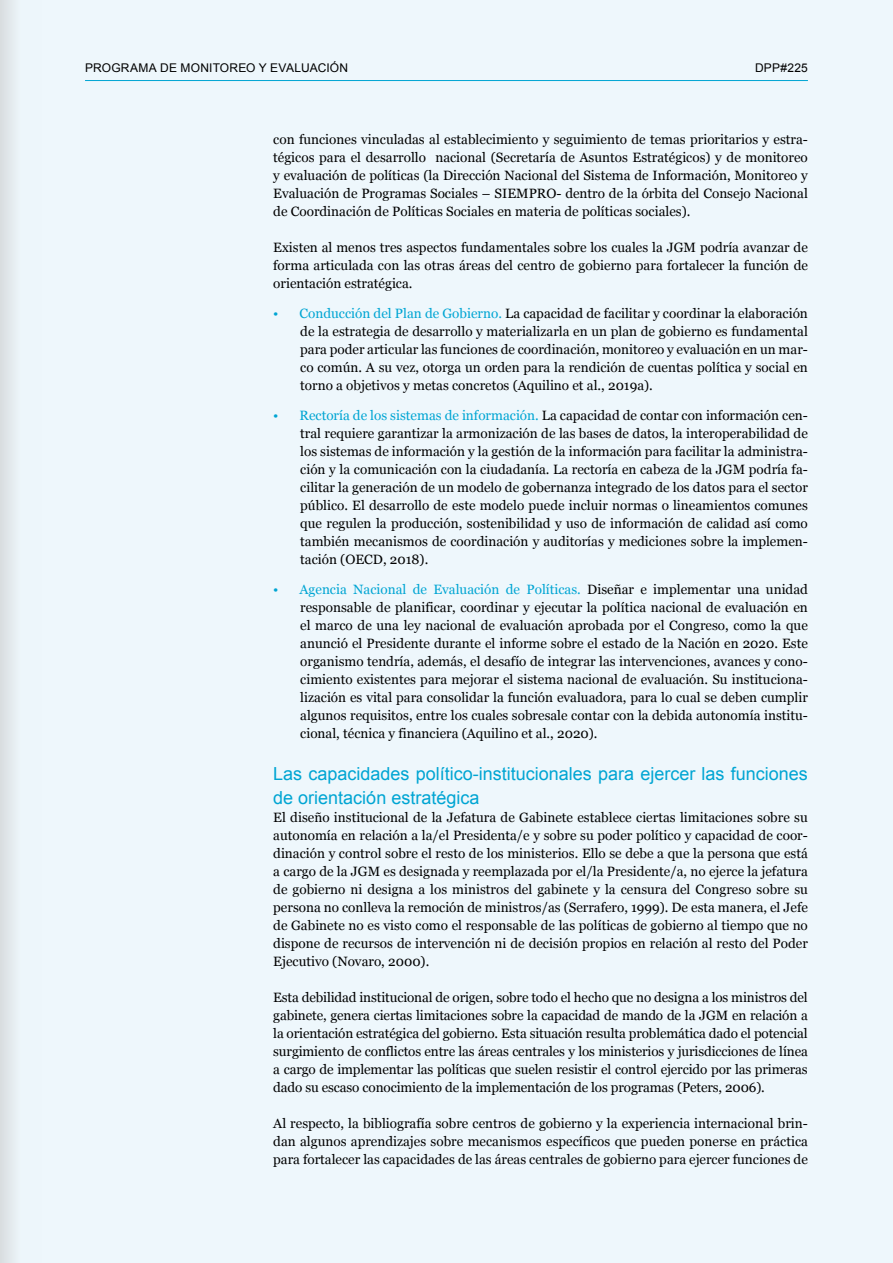
<style>
.page{position:relative;width:893px;height:1263px;background:#eef7fc}
.page>*{position:absolute;margin:0;border:0;box-sizing:border-box;transform-origin:0 0}
.t1{font:18px/24px "Arial";color:#00a5d3}
.t2{font:13.5px/18px "Georgia";color:#000;text-align:justify}
.t3{font:12px "Arial";letter-spacing:.015em;color:#000}
.s1{color:#00a5d3}
</style>
<div class="page">
<div style="left:0;top:0;width:41px;height:1263px;background:linear-gradient(to right,#dee3e6,#f2fdff)"></div>
<hr style="left:85px;top:80px;width:723px;height:1px;background:#00a5d3">
<p class="t3" style="left:85px;top:59px;width:265px">PROGRAMA DE MONITOREO Y EVALUACIÓN</p>
<p class="t3" style="left:755px;top:59px;width:54px">DPP#225</p>
<p class="t2" style="left:273px;top:130px;width:536px">con funciones vinculadas al establecimiento y seguimiento de temas prioritarios y estra&shy;tégicos para el desarrollo nacional (Secretaría de Asuntos Estratégicos) y de monitoreo y evaluación de políticas (la Dirección Nacional del Sistema de Información, Monitoreo y Evaluación de Programas Sociales – SIEMPRO- dentro de la órbita del Consejo Nacional de Coordinación de Políticas Sociales en materia de políticas sociales).</p>
<p class="t2" style="left:273px;top:238px;width:536px">Existen al menos tres aspectos fundamentales sobre los cuales la JGM podría avanzar de forma articulada con las otras áreas del centro de gobierno para fortalecer la función de orientación estratégica.</p>
<p class="t2" style="left:300px;top:304px;width:509px;text-indent:-27px"><span class="s1">• Conducción del Plan de Gobierno.</span> La capacidad de facilitar y coordinar la elaboración de la estrategia de desarrollo y materializarla en un plan de gobierno es fundamental para poder articular las funciones de coordinación, monitoreo y evaluación en un mar&shy;co común. A su vez, otorga un orden para la rendición de cuentas política y social en torno a objetivos y metas concretos (Aquilino et al., 2019a).</p>
<p class="t2" style="left:300px;top:406px;width:509px;text-indent:-27px"><span class="s1">• Rectoría de los sistemas de información.</span> La capacidad de contar con información cen&shy;tral requiere garantizar la armonización de las bases de datos, la interoperabilidad de los sistemas de información y la gestión de la información para facilitar la administra&shy;ción y la comunicación con la ciudadanía. La rectoría en cabeza de la JGM podría fa&shy;cilitar la generación de un modelo de gobernanza integrado de los datos para el sector público. El desarrollo de este modelo puede incluir normas o lineamientos comunes que regulen la producción, sostenibilidad y uso de información de calidad así como también mecanismos de coordinación y auditorías y mediciones sobre la implemen&shy;tación (OECD, 2018).</p>
<p class="t2" style="left:300px;top:580px;width:509px;text-indent:-27px"><span class="s1">• Agencia Nacional de Evaluación de Políticas.</span> Diseñar e implementar una unidad responsable de planificar, coordinar y ejecutar la política nacional de evaluación en el marco de una ley nacional de evaluación aprobada por el Congreso, como la que anunció el Presidente durante el informe sobre el estado de la Nación en 2020. Este organismo tendría, además, el desafío de integrar las intervenciones, avances y cono&shy;cimiento existentes para mejorar el sistema nacional de evaluación. Su instituciona&shy;lización es vital para consolidar la función evaluadora, para lo cual se deben cumplir algunos requisitos, entre los cuales sobresale contar con la debida autonomía institu&shy;cional, técnica y financiera (Aquilino et al., 2020).</p>
<h1 class="t1" style="left:273px;top:761px;width:536px">Las capacidades político-institucionales para ejercer las funciones de orientación estratégica</h1>
<p class="t2" style="left:273px;top:808px;width:536px">El diseño institucional de la Jefatura de Gabinete establece ciertas limitaciones sobre su autonomía en relación a la/el Presidenta/e y sobre su poder político y capacidad de coor&shy;dinación y control sobre el resto de los ministerios. Ello se debe a que la persona que está a cargo de la JGM es designada y reemplazada por el/la Presidente/a, no ejerce la jefatura de gobierno ni designa a los ministros del gabinete y la censura del Congreso sobre su persona no conlleva la remoción de ministros/as (Serrafero, 1999). De esta manera, el Jefe de Gabinete no es visto como el responsable de las políticas de gobierno al tiempo que no dispone de recursos de intervención ni de decisión propios en relación al resto del Poder Ejecutivo (Novaro, 2000).</p>
<p class="t2" style="left:273px;top:988px;width:536px">Esta debilidad institucional de origen, sobre todo el hecho que no designa a los ministros del gabinete, genera ciertas limitaciones sobre la capacidad de mando de la JGM en relación a la orientación estratégica del gobierno. Esta situación resulta problemática dado el potencial surgimiento de conflictos entre las áreas centrales y los ministerios y jurisdicciones de línea a cargo de implementar las políticas que suelen resistir el control ejercido por las primeras dado su escaso conocimiento de la implementación de los programas (Peters, 2006).</p>
<p class="t2" style="left:273px;top:1114px;width:536px">Al respecto, la bibliografía sobre centros de gobierno y la experiencia internacional brin&shy;dan algunos aprendizajes sobre mecanismos específicos que pueden ponerse en práctica para fortalecer las capacidades de las áreas centrales de gobierno para ejercer funciones de</p>
</div>
